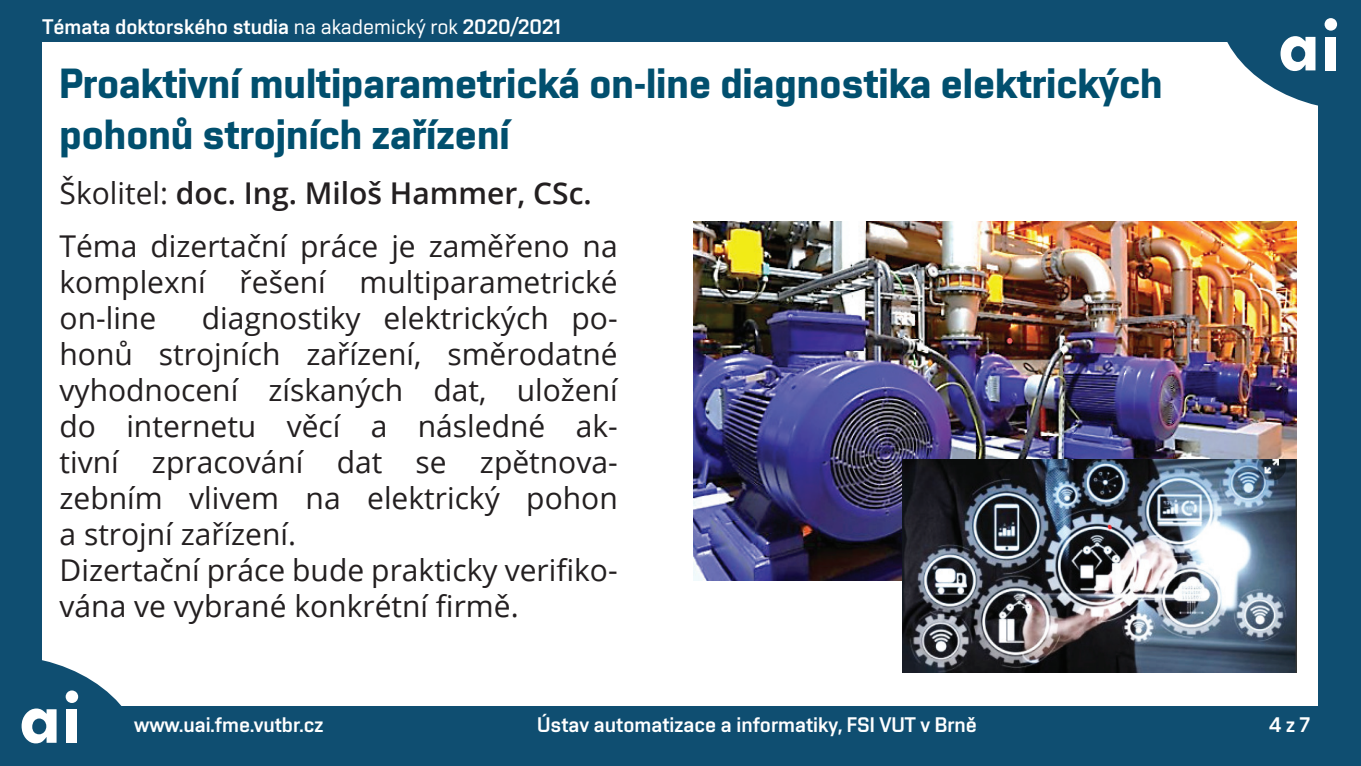
<style>
.page{position:relative;width:1361px;height:766px;background:#fff}
.page>*{position:absolute;margin:0;border:0;box-sizing:border-box;transform-origin:0 0}
.t1{font:700 42px/50.4px "Vafle VUT";color:#014f6e}
.t2{font:30px/36px "Open Sans";color:#231f20}
.t3{font:21px "Vafle VUT";color:#fff}
.s1{font-family:"Vafle Light VUT"}
.s2{font-weight:600}
</style>
<div class="page">
<div style="left:0;top:0;width:1361px;height:765px;background:#0f4e71"></div>
<div style="left:43px;top:43px;width:1275px;height:663px;background:#fff"></div>
<svg style="left:21px;top:655px;width:101px;height:89px"></svg>
<div style="left:67px;top:709px;width:10px;height:33px;background:#fff"></div>
<svg style="left:1216px;top:18px;width:122px;height:88px"></svg>
<div style="left:1326px;top:37px;width:10px;height:33px;background:#fff"></div>
<img style="left:693px;top:221px;width:603px;height:359px">
<img style="left:902px;top:459px;width:394px;height:213px">
<p class="t3" style="left:43px;top:14px;width:520px">Témata doktorského studia <span class="s1">na akademický rok</span> 2020/2021</p>
<h1 class="t1" style="left:60px;top:58px;width:1104px">Proaktivní multiparametrická on-line diagnostika elektrických pohonů strojních zařízení</h1>
<p class="t2" style="left:60px;top:166px;width:560px;line-height:53.1px">Školitel: <span class="s2">doc. Ing. Miloš Hammer, CSc.<br></span>Téma dizertační práce je zaměřeno na</p>
<p class="t2" style="left:60px;top:263px;width:560px">komplexní řešení multiparametrické on-line</p>
<p class="t2" style="left:60px;top:299px;width:560px;text-indent:142px">diagnostiky elektrických po&shy;honů strojních zařízení, směrodatné vyhodnocení získaných dat, uložení do internetu věcí a následné ak&shy;tivní zpracování dat se zpětnova&shy;zebním vlivem na elektrický pohon a strojní zařízení.<br>Dizertační práce bude prakticky verifiko&shy;vána ve vybrané konkrétní firmě.</p>
<p class="t3" style="left:134px;top:712px;width:191px">www.uai.fme.vutbr.cz</p>
<p class="t3" style="left:537px;top:712px;width:441px">Ústav automatizace a informatiky, FSI VUT v Brně</p>
<p class="t3" style="left:1269px;top:712px;width:42px">4 z 7</p>
</div>
